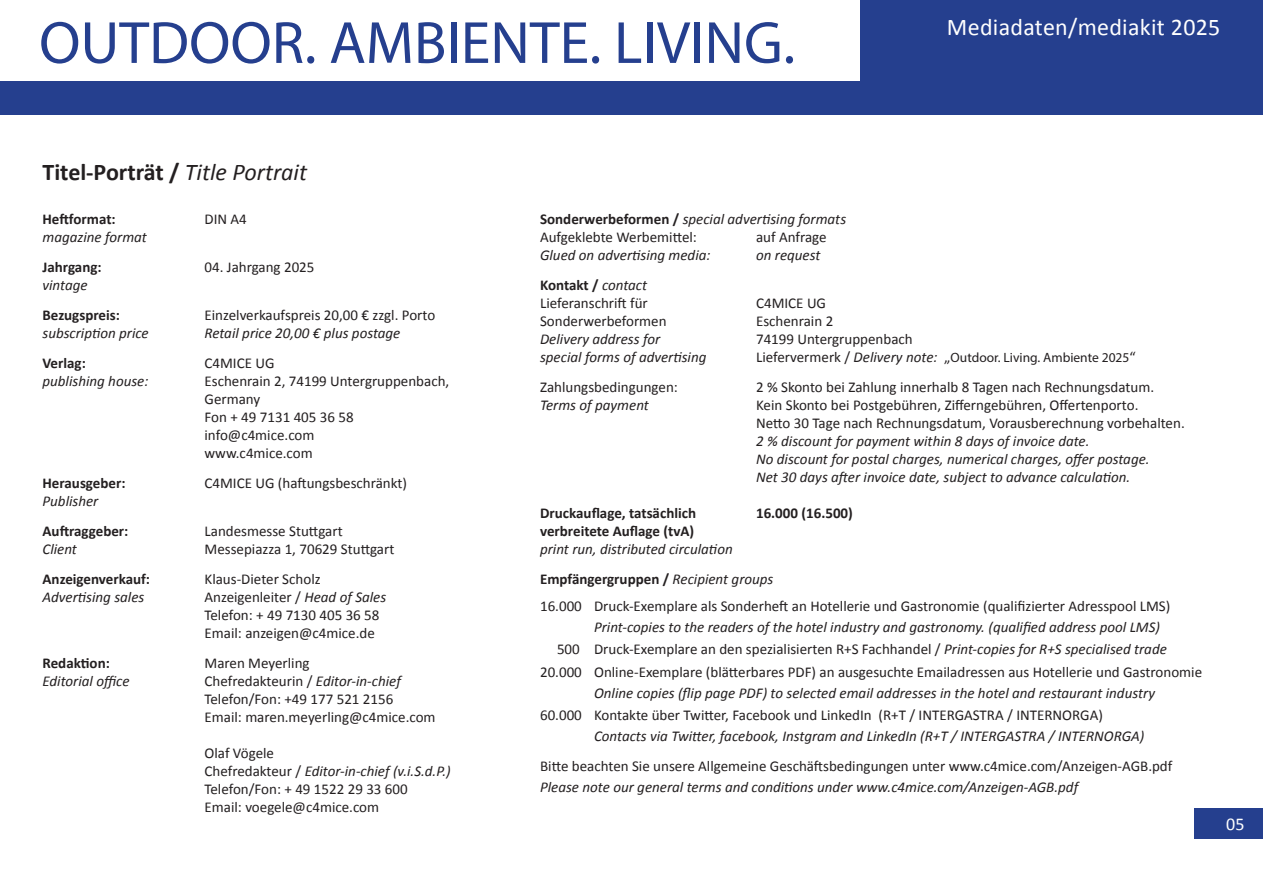
<style>
.page{position:relative;width:1263px;height:893px;background:#fff}
.page>*{position:absolute;margin:0;border:0;box-sizing:border-box;transform-origin:0 0}
.t1{font:60px "Myriad Pro";color:#253f8e}
.t2{font:700 24px "Calibri";color:#231f20}
.t3{font:24px "Calibri";letter-spacing:.01em;color:#fff}
.t4{font:18px "Calibri";color:#fff}
.t5{font:15px/18px "Calibri";color:#231f20}
.t6{font:italic 15px/18px "Calibri";color:#231f20}
.t7{font:700 15px "Calibri";color:#231f20}
.t8{font:13.5px "Myriad Pro";color:#231f20}
.s1{font-weight:400;font-style:italic}
.s2{font-style:italic}
.s3{font-weight:700;font-style:normal}
.s4{font-style:normal}
.s5{font-weight:700}
.s6{font-family:"Calibri";font-size:15px}
.s7{font-family:"Calibri";font-style:italic;font-size:15px}
</style>
<div class="page">
<div style="left:0;top:0;width:1263px;height:115px;background:#253f8e"></div>
<div style="left:0;top:0;width:859px;height:81px;background:#fff"></div>
<div style="left:1195px;top:808px;width:68px;height:30px;background:#253f8e"></div>
<h1 class="t1" style="left:39px;top:6px;width:757px">OUTDOOR. AMBIENTE. LIVING.</h1>
<h2 class="t3" style="left:947px;top:10px;width:275px">Mediadaten/mediakit 2025</h2>
<h2 class="t2" style="left:43px;top:155px;width:266px">Titel-Porträt / <span class="s1">Title Portrait</span></h2>
<p class="t7" style="left:43px;top:208px;width:75px">Heftformat:</p>
<p class="t5" style="left:205px;top:209px;width:44px">DIN A4</p>
<p class="t6" style="left:43px;top:227px;width:106px">magazine format</p>
<p class="t7" style="left:43px;top:256px;width:61px">Jahrgang:</p>
<p class="t5" style="left:205px;top:257px;width:111px">04. Jahrgang 2025</p>
<p class="t6" style="left:43px;top:275px;width:47px">vintage</p>
<p class="t7" style="left:43px;top:304px;width:79px">Bezugspreis:</p>
<p class="t5" style="left:205px;top:305px;width:232px">Einzelverkaufspreis 20,00 € zzgl. Porto</p>
<p class="t6" style="left:43px;top:323px;width:108px">subscription price</p>
<p class="t6" style="left:205px;top:323px;width:197px">Retail price 20,00 € plus postage</p>
<p class="t7" style="left:43px;top:352px;width:45px">Verlag:</p>
<p class="t5" style="left:205px;top:353px;width:72px">C4MICE UG</p>
<p class="t6" style="left:43px;top:371px;width:107px">publishing house:</p>
<p class="t5" style="left:205px;top:371px;width:246px">Eschenrain 2, 74199 Untergruppenbach,<br>Germany<br>Fon + 49 7131 405 36 58 info@c4mice.com<br>www.c4mice.com</p>
<p class="t7" style="left:43px;top:472px;width:85px">Herausgeber:</p>
<p class="t5" style="left:205px;top:473px;width:204px">C4MICE UG (haftungsbeschränkt)</p>
<p class="t6" style="left:43px;top:491px;width:57px">Publisher</p>
<p class="t7" style="left:43px;top:520px;width:87px">Auftraggeber:</p>
<p class="t5" style="left:205px;top:521px;width:140px">Landesmesse Stuttgart</p>
<p class="t6" style="left:43px;top:539px;width:36px">Client</p>
<p class="t5" style="left:205px;top:539px;width:191px">Messepiazza 1, 70629 Stuttgart</p>
<p class="t7" style="left:43px;top:568px;width:109px">Anzeigenverkauf:</p>
<p class="t5" style="left:205px;top:569px;width:118px">Klaus-Dieter Scholz</p>
<p class="t6" style="left:43px;top:587px;width:103px">Advertising sales</p>
<p class="t5" style="left:205px;top:587px;width:183px">Anzeigenleiter / <span class="s2">Head of Sales<br></span>Telefon: + 49 7130 405 36 58<br>Email: anzeigen@c4mice.de</p>
<p class="t7" style="left:43px;top:652px;width:69px">Redaktion:</p>
<p class="t5" style="left:205px;top:653px;width:107px">Maren Meyerling</p>
<p class="t6" style="left:43px;top:671px;width:89px">Editorial office</p>
<p class="t5" style="left:205px;top:671px;width:233px">Chefredakteurin / <span class="s2">Editor-in-chief<br></span>Telefon/Fon: +49 177 521 2156<br>Email: maren.meyerling@c4mice.com</p>
<p class="t5" style="left:205px;top:743px;width:248px">Olaf Vögele<br>Chefredakteur / <span class="s2">Editor-in-chief (v.i.S.d.P.)<br></span>Telefon/Fon: + 49 1522 29 33 600<br>Email: voegele@c4mice.com</p>
<p class="t6" style="left:540px;top:209px;width:308px"><span class="s3">Sonderwerbeformen /</span> special advertising formats<br><span class="s4">Aufgeklebte Werbemittel:</span></p>
<p class="t5" style="left:756px;top:227px;width:72px">auf Anfrage</p>
<p class="t6" style="left:540px;top:245px;width:172px">Glued on advertising media:</p>
<p class="t6" style="left:756px;top:245px;width:66px">on request</p>
<p class="t5" style="left:540px;top:275px;width:109px"><span class="s5">Kontakt /</span> <span class="s2">contact<br></span>Lieferanschrift für</p>
<p class="t5" style="left:756px;top:293px;width:72px">C4MICE UG</p>
<p class="t5" style="left:540px;top:311px;width:128px">Sonderwerbeformen</p>
<p class="t5" style="left:756px;top:311px;width:79px">Eschenrain 2</p>
<p class="t6" style="left:540px;top:329px;width:122px">Delivery address for</p>
<p class="t5" style="left:756px;top:329px;width:158px">74199 Untergruppenbach</p>
<p class="t6" style="left:540px;top:347px;width:168px">special forms of advertising</p>
<p class="t8" style="left:756px;top:349px;width:381px"><span class="s6">Liefervermerk /</span> <span class="s7">Delivery note:</span> <span class="s6">„</span>Outdoor. Living. Ambiente 2025<span class="s6">“</span></p>
<p class="t5" style="left:540px;top:377px;width:139px">Zahlungsbedingungen:</p>
<p class="t5" style="left:756px;top:377px;width:400px">2 % Skonto bei Zahlung innerhalb 8 Tagen nach Rechnungsdatum.</p>
<p class="t6" style="left:540px;top:395px;width:110px">Terms of payment</p>
<p class="t5" style="left:756px;top:395px;width:430px">Kein Skonto bei Postgebühren, Zifferngebühren, Offertenporto.<br>Netto 30 Tage nach Rechnungsdatum, Vorausberechnung vorbehalten.</p>
<p class="t6" style="left:756px;top:431px;width:395px">2 % discount for payment within 8 days of invoice date.<br>No discount for postal charges, numerical charges, offer postage.<br>Net 30 days after invoice date, subject to advance calculation.</p>
<p class="t7" style="left:540px;top:502px;width:158px">Druckauflage, tatsächlich</p>
<p class="t7" style="left:756px;top:502px;width:98px">16.000 (16.500)</p>
<p class="t7" style="left:540px;top:520px;width:156px">verbreitete Auflage (tvA)</p>
<p class="t6" style="left:540px;top:533px;width:235px;line-height:30px">print run, distributed circulation<br><span class="s3">Empfängergruppen /</span> Recipient groups</p>
<p class="t5" style="left:540px;top:596px;width:632px">16.000 Druck-Exemplare als Sonderheft an Hotellerie und Gastronomie (qualifizierter Adresspool LMS)</p>
<p class="t6" style="left:594px;top:617px;width:567px">Print-copies to the readers of the hotel industry and gastronomy. (qualified address pool LMS)</p>
<p class="t5" style="left:557px;top:640px;width:611px">500 Druck-Exemplare an den spezialisierten R+S Fachhandel / <span class="s2">Print-copies for R+S specialised trade</span></p>
<p class="t5" style="left:540px;top:662px;width:663px">20.000 Online-Exemplare (blätterbares PDF) an ausgesuchte Emailadressen aus Hotellerie und Gastronomie</p>
<p class="t6" style="left:594px;top:683px;width:562px">Online copies (flip page PDF) to selected email addresses in the hotel and restaurant industry</p>
<p class="t5" style="left:540px;top:706px;width:564px">60.000 Kontakte über Twitter, Facebook und LinkedIn (R+T / INTERGASTRA / INTERNORGA)</p>
<p class="t6" style="left:594px;top:727px;width:552px">Contacts via Twitter, facebook, Instgram and LinkedIn (R+T / INTERGASTRA / INTERNORGA)</p>
<p class="t5" style="left:540px;top:757px;width:634px">Bitte beachten Sie unsere Allgemeine Geschäftsbedingungen unter www.c4mice.com/Anzeigen-AGB.pdf</p>
<p class="t6" style="left:540px;top:778px;width:540px">Please note our general terms and conditions under www.c4mice.com/Anzeigen-AGB.pdf</p>
<p class="t4" style="left:1226px;top:811px;width:20px">05</p>
</div>
